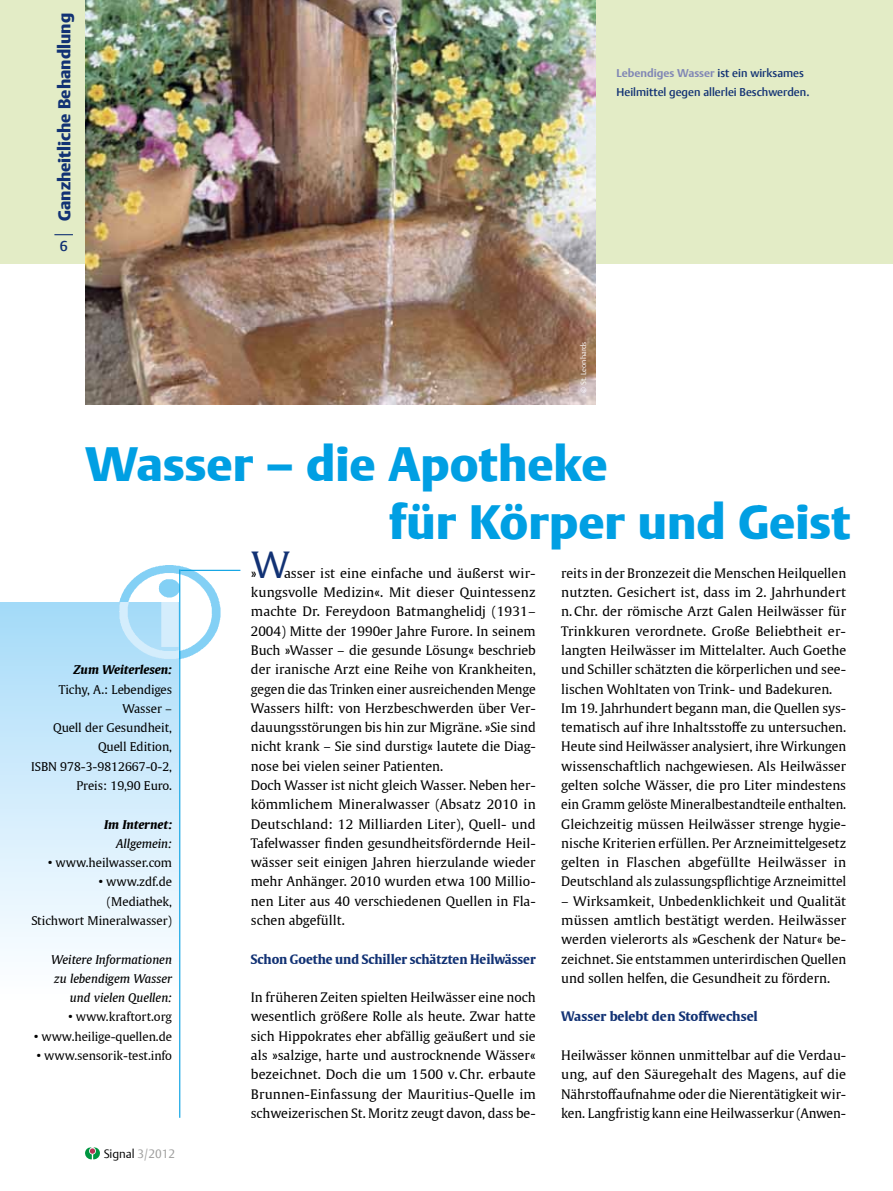
<style>
.page{position:relative;width:893px;height:1191px;background:#fff}
.page>*{position:absolute;margin:0;border:0;box-sizing:border-box;transform-origin:0 0}
.t1{font:900 48px/57.9px "Thieme Argo 2011";color:#009fe3}
.t2{font:36px "Thieme Gulliver 2011";color:#123274}
.t3{font:900 17.25px "Thieme Argo 2011";color:#123274}
.t4{font:500 14.25px "Thieme Argo 2011";color:#123274}
.t5{font:13.05px/19.2px "Thieme Gulliver 2011";color:#000;text-align:justify}
.t6{font:700 13.05px "Thieme Gulliver 2011";letter-spacing:-.005em;color:#123274}
.t7{font:12px/19.2px "Thieme Gulliver 2011";letter-spacing:-.005em;color:#000;text-align:right}
.t8{font:italic 12px/19.2px "Thieme Gulliver 2011";letter-spacing:-.005em;color:#000;text-align:right}
.t9{font:italic 700 12px "Thieme Gulliver 2011";letter-spacing:-.005em;color:#000}
.t10{font:300 12px "Thieme Argo 2011";color:#000}
.t11{font:500 11.25px/19.2px "Thieme Argo 2011";color:#123274}
.t12{font:300 7.5px "Thieme Argo 2011";color:#fff}
.s1{font-weight:700;color:#8187b5}
.s2{color:#9d9d9c}
</style>
<div class="page">
<div style="left:0;top:0;width:893px;height:264px;background:#e3ecc6"></div>
<svg style="left:54px;top:234px;width:19px;height:1px"></svg>
<img style="left:85px;top:0;width:510px;height:404px">
<img style="left:119px;top:565px;width:106px;height:98px">
<div style="left:0;top:602px;width:179px;height:401px;background:linear-gradient(to bottom,#a5dbf8,#fff)"></div>
<img style="left:113px;top:602px;width:66px;height:60px">
<svg style="left:85px;top:1147px;width:15px;height:12px"></svg>
<hr style="left:180px;top:570px;width:60px;height:1px;background:#009fe3">
<hr style="left:179px;top:569px;width:1px;height:548px;background:#009fe3">
<h3 class="t3" style="left:53px;top:221px;width:209px;rotate:-90deg">Ganzheitliche Behandlung</h3>
<p class="t4" style="left:60px;top:236px;width:10px">6</p>
<p class="t11" style="left:617px;top:63px;width:194px"><span class="s1">Lebendiges Wasser</span> ist ein wirksames<br>Heilmittel gegen allerlei Beschwerden.</p>
<p class="t12" style="left:579px;top:393px;width:53px;rotate:-90deg">© St. Leonhards</p>
<h1 class="t1" style="left:389px;top:436px;width:463px;text-indent:-304px">Wasser – die Apotheke<br>für Körper und Geist</h1>
<h2 class="t2" style="left:251px;top:537px;width:40px">W</h2>
<p class="t5" style="left:251px;top:563px;width:286px;text-align:left;text-indent:33px">asser ist eine einfache und äußerst wir&shy;kungsvolle Medizin«. Mit dieser Quintessenz machte Dr. Fereydoon Batmanghelidj (1931– 2004) Mitte der 1990er Jahre Furore. In seinem Buch »Wasser – die gesunde Lösung« beschrieb der iranische Arzt eine Reihe von Krankheiten, gegen die das Trinken einer ausreichenden Menge Wassers hilft: von Herzbeschwerden über Ver&shy;dauungsstörungen bis hin zur Migräne. »Sie sind nicht krank – Sie sind durstig« lautete die Diag&shy;nose bei vielen seiner Patienten.<br>Doch Wasser ist nicht gleich Wasser. Neben her&shy;kömmlichem Mineralwasser (Absatz 2010 in Deutschland: 12 Milliarden Liter), Quell- und Tafelwasser finden gesundheitsfördernde Heil&shy;wässer seit einigen Jahren hierzulande wieder mehr Anhänger. 2010 wurden etwa 100 Millio&shy;nen Liter aus 40 verschiedenen Quellen in Fla&shy;schen abgefüllt.</p>
<p class="t6" style="left:251px;top:948px;width:286px">Schon Goethe und Schiller schätzten Heilwässer</p>
<p class="t5" style="left:251px;top:987px;width:286px">In früheren Zeiten spielten Heilwässer eine noch wesentlich größere Rolle als heute. Zwar hatte sich Hippokrates eher abfällig geäußert und sie als »salzige, harte und austrocknende Wässer« bezeichnet. Doch die um 1500 v.Chr. erbaute Brunnen-Einfassung der Mauritius-Quelle im schweizerischen St. Moritz zeugt davon, dass be-</p>
<p class="t5" style="left:561px;top:563px;width:286px;text-align:left">reits in der Bronzezeit die Menschen Heilquellen nutzten. Gesichert ist, dass im 2. Jahrhundert n.Chr. der römische Arzt Galen Heilwässer für Trinkkuren verordnete. Große Beliebtheit er&shy;langten Heilwässer im Mittelalter. Auch Goethe und Schiller schätzten die körperlichen und see&shy;lischen Wohltaten von Trink- und Badekuren.<br>Im 19. Jahrhundert begann man, die Quellen sys&shy;tematisch auf ihre Inhaltsstoffe zu untersuchen.<br>Heute sind Heilwässer analysiert, ihre Wirkungen wissenschaftlich nachgewiesen. Als Heilwässer gelten solche Wässer, die pro Liter mindestens ein Gramm gelöste Mineralbestandteile enthalten.<br>Gleichzeitig müssen Heilwässer strenge hygie&shy;nische Kriterien erfüllen. Per Arzneimittelgesetz gelten in Flaschen abgefüllte Heilwässer in Deutschland als zulassungspflichtige Arzneimittel</p>
<p class="t5" style="left:561px;top:890px;width:286px">– Wirksamkeit, Unbedenklichkeit und Qualität müssen amtlich bestätigt werden. Heilwässer werden vielerorts als »Geschenk der Natur« be&shy;zeichnet. Sie entstammen unterirdischen Quellen und sollen helfen, die Gesundheit zu fördern.</p>
<p class="t6" style="left:561px;top:1006px;width:198px">Wasser belebt den Stoffwechsel</p>
<p class="t5" style="left:561px;top:1044px;width:286px">Heilwässer können unmittelbar auf die Verdau&shy;ung, auf den Säuregehalt des Magens, auf die Nährstoffaufnahme oder die Nierentätigkeit wir&shy;ken. Langfristig kann eine Heilwasserkur (Anwen-</p>
<p class="t5" style="left:251px;top:563px;width:7px">»</p>
<p class="t9" style="left:74px;top:660px;width:100px">Zum Weiterlesen:</p>
<p class="t7" style="left:31px;top:679px;width:142px">Tichy, A.: Lebendiges<br>Wasser –<br>Quell der Gesundheit,<br>Quell Edition,<br>ISBN 978-3-9812667-0-2,<br>Preis: 19,90 Euro.</p>
<p class="t9" style="left:104px;top:814px;width:69px">Im Internet:</p>
<p class="t8" style="left:116px;top:833px;width:57px">Allgemein:</p>
<p class="t7" style="left:48px;top:852px;width:125px">• www.heilwasser.com</p>
<p class="t7" style="left:31px;top:871px;width:142px">• www.zdf.de (Mediathek,<br>Stichwort Mineralwasser)</p>
<p class="t8" style="left:51px;top:949px;width:122px">Weitere Informationen zu lebendigem Wasser und vielen Quellen:</p>
<p class="t7" style="left:68px;top:1006px;width:105px">• www.kraftort.org</p>
<p class="t7" style="left:34px;top:1026px;width:139px">• www.heilige-quellen.de</p>
<p class="t7" style="left:37px;top:1045px;width:137px">• www.sensorik-test.info</p>
<p class="t10" style="left:104px;top:1145px;width:73px">Signal <span class="s2">3/2012</span></p>
</div>
